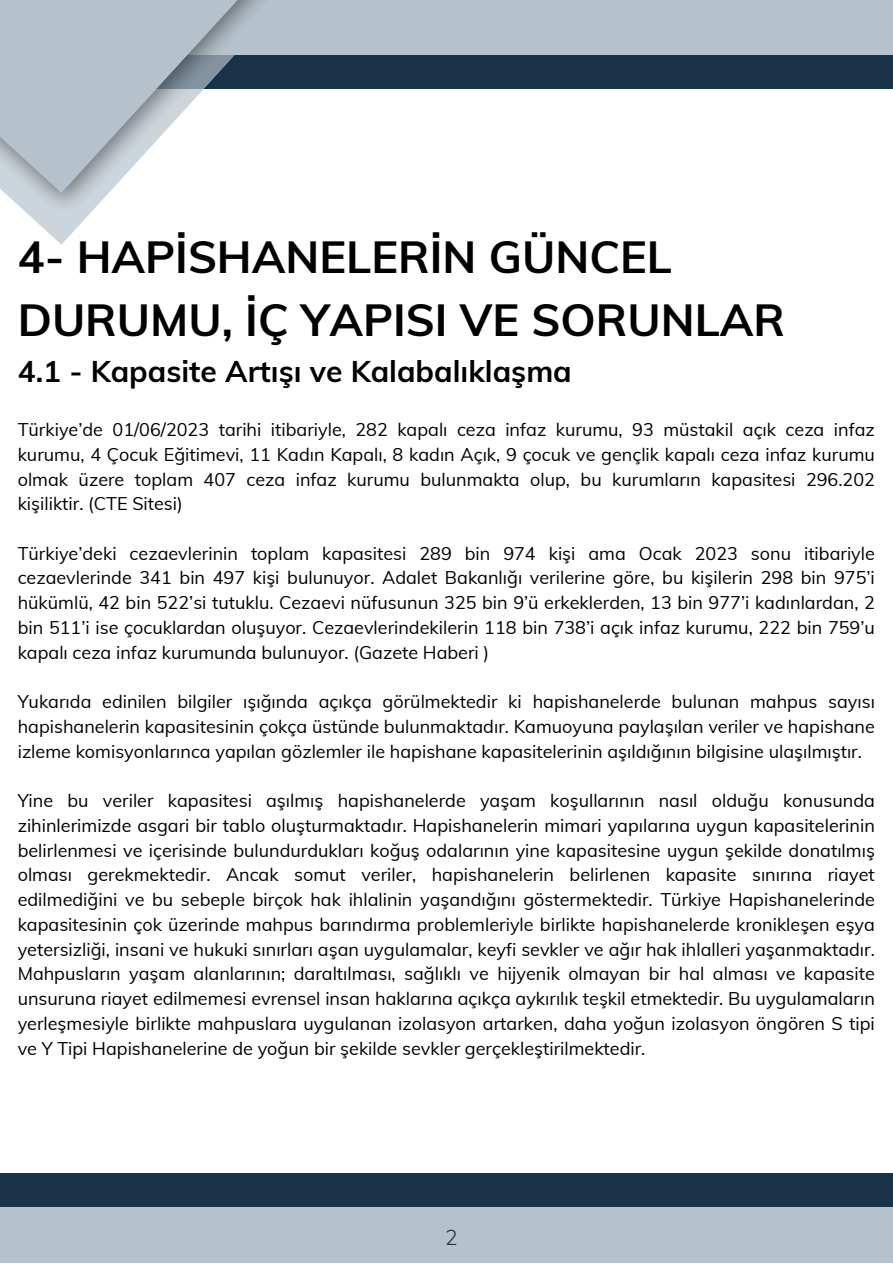
<style>
.page{position:relative;width:893px;height:1264px;background:#fff}
.page>*{position:absolute;margin:0;border:0;box-sizing:border-box;transform-origin:0 0}
.t1{font:700 45px/63px "Muli";color:#000}
.t2{font:700 30px "Muli";color:#000}
.t3{font:300 21px "Muli";color:#1a3248}
.t4{font:18px/24.8px "Muli";color:#000;text-align:justify}
</style>
<div class="page">
<div style="left:44px;top:52px;width:848px;height:37px;background:#1a3248"></div>
<div style="left:0;top:1173px;width:892px;height:36px;background:#1a3248"></div>
<div style="left:56px;top:0;width:836px;height:55px;background:#b5c2cb"></div>
<div style="left:0;top:1207px;width:892px;height:55px;background:#b5c2cb"></div>
<svg style="left:44px;top:229px;width:32px;height:16px"></svg>
<img style="left:5px;top:193px;width:103px;height:36px">
<svg style="left:0;top:0;width:261px;height:193px;fill:#b5c2cb"></svg>
<p class="t1" style="left:18px;top:224px;width:768px">4- HAPİSHANELERİN GÜNCEL<br>DURUMU, İÇ YAPISI VE SORUNLAR</p>
<p class="t2" style="left:18px;top:352px;width:555px">4.1 - Kapasite Artışı ve Kalabalıklaşma</p>
<p class="t4" style="left:18px;top:417px;width:858px">Türkiye’de 01/06/2023 tarihi itibariyle, 282 kapalı ceza infaz kurumu, 93 müstakil açık ceza infaz kurumu, 4 Çocuk Eğitimevi, 11 Kadın Kapalı, 8 kadın Açık, 9 çocuk ve gençlik kapalı ceza infaz kurumu olmak üzere toplam 407 ceza infaz kurumu bulunmakta olup, bu kurumların kapasitesi 296.202 kişiliktir. (CTE Sitesi)</p>
<p class="t4" style="left:18px;top:540px;width:858px;text-align:left">Türkiye’deki cezaevlerinin toplam kapasitesi 289 bin 974 kişi ama Ocak 2023 sonu itibariyle cezaevlerinde 341 bin 497 kişi bulunuyor. Adalet Bakanlığı verilerine göre, bu kişilerin 298 bin 975’i hükümlü, 42 bin 522’si tutuklu. Cezaevi nüfusunun 325 bin 9’ü erkeklerden, 13 bin 977’i kadınlardan, 2 bin 511’i ise çocuklardan oluşuyor. Cezaevlerindekilerin 118 bin 738’i açık infaz kurumu, 222 bin 759’u kapalı ceza infaz kurumunda bulunuyor. (Gazete Haberi )</p>
<p class="t4" style="left:18px;top:689px;width:858px">Yukarıda edinilen bilgiler ışığında açıkça görülmektedir ki hapishanelerde bulunan mahpus sayısı hapishanelerin kapasitesinin çokça üstünde bulunmaktadır. Kamuoyuna paylaşılan veriler ve hapishane izleme komisyonlarınca yapılan gözlemler ile hapishane kapasitelerinin aşıldığının bilgisine ulaşılmıştır.</p>
<p class="t4" style="left:18px;top:788px;width:858px;text-align:left">Yine bu veriler kapasitesi aşılmış hapishanelerde yaşam koşullarının nasıl olduğu konusunda zihinlerimizde asgari bir tablo oluşturmaktadır. Hapishanelerin mimari yapılarına uygun kapasitelerinin belirlenmesi ve içerisinde bulundurdukları koğuş odalarının yine kapasitesine uygun şekilde donatılmış olması gerekmektedir. Ancak somut veriler, hapishanelerin belirlenen kapasite sınırına riayet edilmediğini ve bu sebeple birçok hak ihlalinin yaşandığını göstermektedir. Türkiye Hapishanelerinde kapasitesinin çok üzerinde mahpus barındırma problemleriyle birlikte hapishanelerde kronikleşen eşya yetersizliği, insani ve hukuki sınırları aşan uygulamalar, keyfi sevkler ve ağır hak ihlalleri yaşanmaktadır.<br>Mahpusların yaşam alanlarının; daraltılması, sağlıklı ve hijyenik olmayan bir hal alması ve kapasite unsuruna riayet edilmemesi evrensel insan haklarına açıkça aykırılık teşkil etmektedir. Bu uygulamaların yerleşmesiyle birlikte mahpuslara uygulanan izolasyon artarken, daha yoğun izolasyon öngören S tipi ve Y Tipi Hapishanelerine de yoğun bir şekilde sevkler gerçekleştirilmektedir.</p>
<p class="t3" style="left:445px;top:1224px;width:14px">2</p>
</div>
